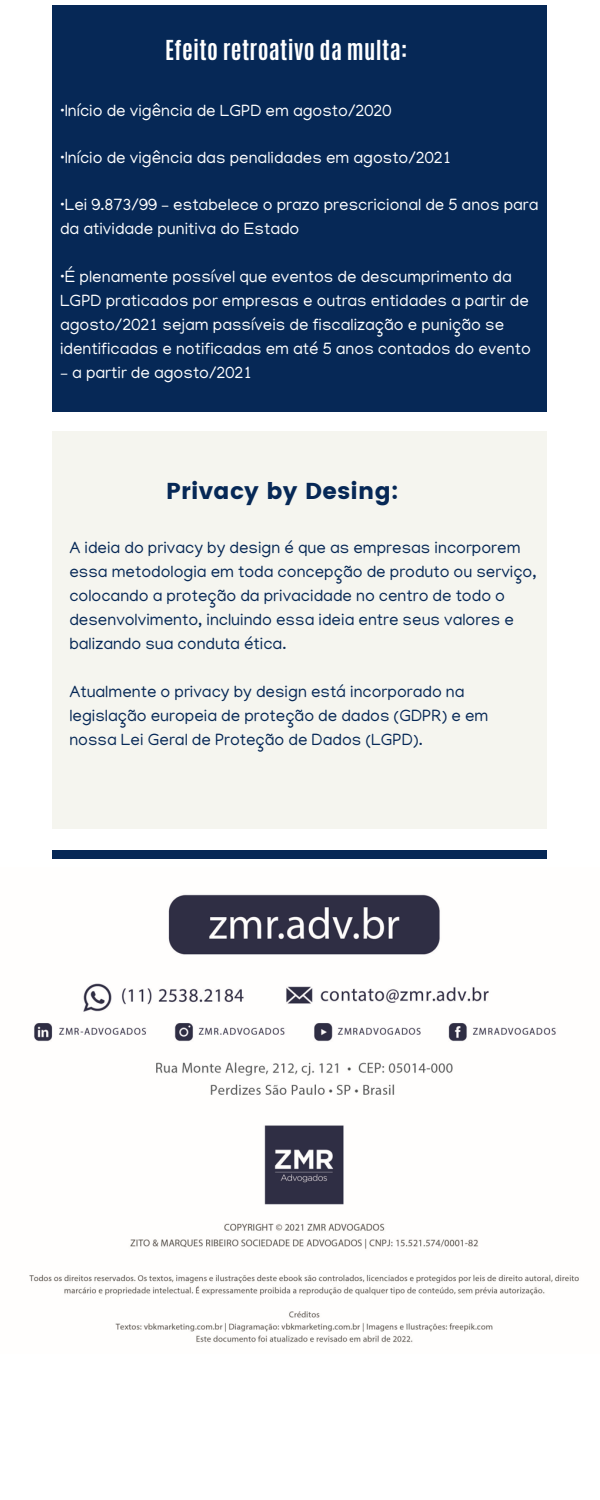
<style>
.page{position:relative;width:600px;height:1500px;background:#fff}
.page>*{position:absolute;margin:0;border:0;box-sizing:border-box;transform-origin:0 0}
.t1{font:700 23px "Antonio";letter-spacing:.015em;color:#fff}
.t2{font:23px "Poppins";letter-spacing:.015em;color:#062856}
.t3{font:16.7px/24px "Manjari";color:#fff}
.t4{font:16.7px/24px "Manjari";color:#062856}
.s1{font-family:"Noto Sans";font-weight:700}
</style>
<div class="page">
<div style="left:52px;top:5px;width:495px;height:407px;background:#062856"></div>
<div style="left:52px;top:432px;width:495px;height:397px;background:#f5f5ef"></div>
<div style="left:52px;top:850px;width:495px;height:9px;background:#062856"></div>
<img style="left:29px;top:894px;width:550px;height:449px">
<p class="t1" style="left:165px;top:34px;width:244px">Efeito retroativo da multa:</p>
<p class="t3" style="left:60px;top:101px;width:333px"><span class="s1">·</span>Início de vigência de LGPD em agosto/2020</p>
<p class="t3" style="left:60px;top:148px;width:393px"><span class="s1">·</span>Início de vigência das penalidades em agosto/2021</p>
<p class="t3" style="left:60px;top:195px;width:480px"><span class="s1">·</span>Lei 9.873/99 – estabelece o prazo prescricional de 5 anos para da atividade punitiva do Estado</p>
<p class="t3" style="left:60px;top:267px;width:472px"><span class="s1">·</span>É plenamente possível que eventos de descumprimento da LGPD praticados por empresas e outras entidades a partir de agosto/2021 sejam passíveis de fiscalização e punição se identificadas e notificadas em até 5 anos contados do evento</p>
<p class="t3" style="left:60px;top:363px;width:194px">– a partir de agosto/2021</p>
<p class="t2" style="left:166px;top:478px;width:234px">Privacy by Desing:</p>
<p class="t4" style="left:69px;top:538px;width:469px">A ideia do privacy by design é que as empresas incorporem essa metodologia em toda concepção de produto ou serviço, colocando a proteção da privacidade no centro de todo o desenvolvimento, incluindo essa ideia entre seus valores e balizando sua conduta ética.</p>
<p class="t4" style="left:69px;top:681px;width:421px">Atualmente o privacy by design está incorporado na legislação europeia de proteção de dados (GDPR) e em nossa Lei Geral de Proteção de Dados (LGPD).</p>
</div>
